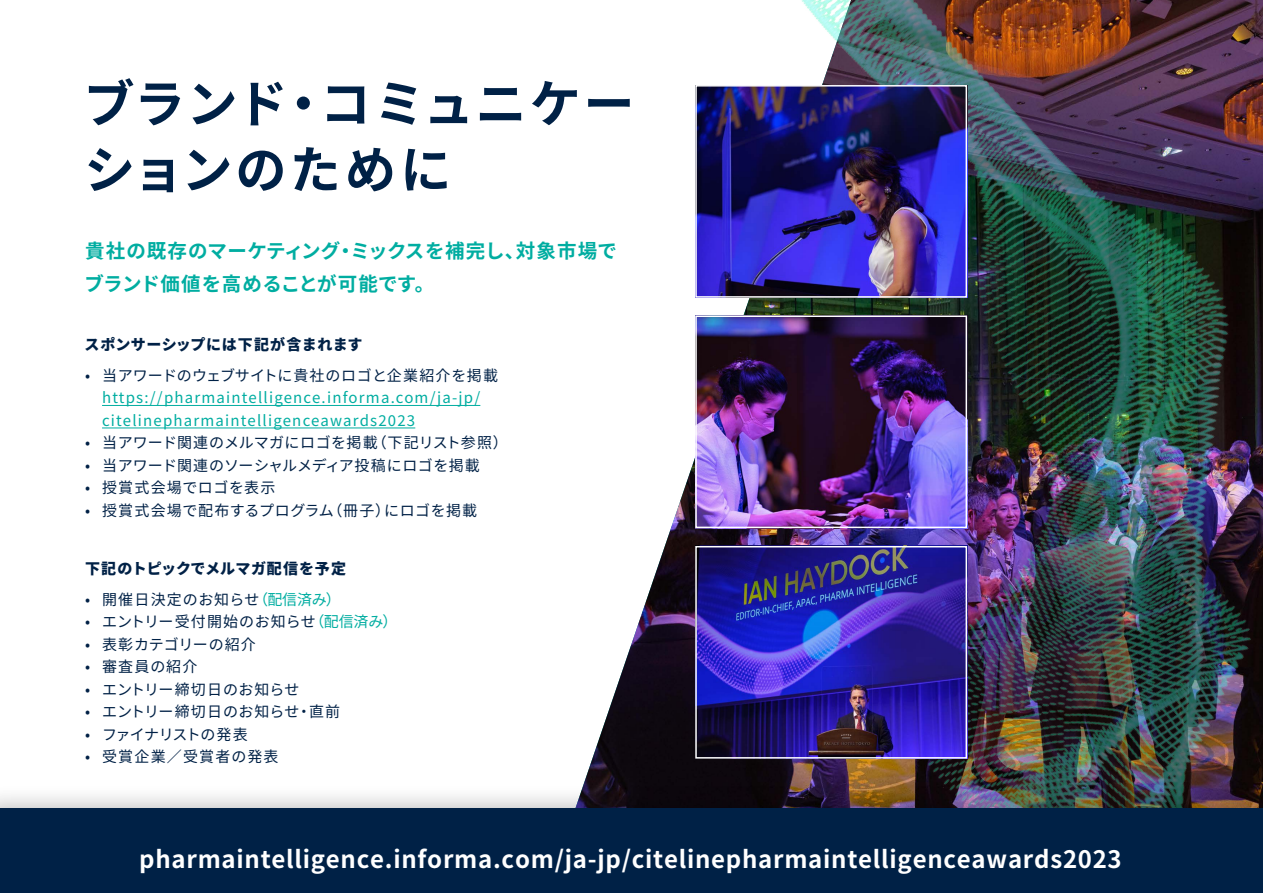
<style>
.page{position:relative;width:1263px;height:893px;background:#fff}
.page>*{position:absolute;margin:0;border:0;box-sizing:border-box;transform-origin:0 0}
.t1{font:700 51px/66px "Noto Sans JP";letter-spacing:.04em;color:#002146}
.t2{font:700 24px "Noto Sans CJ Kjp";letter-spacing:.03em;color:#fff}
.t3{font:700 19.5px/33px "Noto Sans JP";letter-spacing:.02em;color:#00ada1}
.t4{font:15px "Noto Sans JP";letter-spacing:.04em;color:#002146}
.t5{font:15px/22.5px "Noto Sans JP";letter-spacing:.08em;color:#00ada1}
.t6{font:900 15px "Noto Sans JP";letter-spacing:.03em;color:#002146}
.t7{font:15px "Noto Sans JP";letter-spacing:.015em;color:#002146}
.t8{font:15px "Noto Sans JP";letter-spacing:.01em;color:#002146}
.t9{font:15px "Noto Sans JP";letter-spacing:.005em;color:#002146}
.t10{font:15px "Noto Sans JP";letter-spacing:.02em;color:#002146}
.t11{font:15px "Noto Sans JP";letter-spacing:.065em;color:#002146}
.t12{font:15px "Noto Sans JP";letter-spacing:.08em;color:#002146}
.t13{font:15px "Noto Sans JP";letter-spacing:-.045em;color:#002146}
.s1{color:#00ada1}
</style>
<div class="page">
<img style="left:444px;top:0;width:819px;height:784px">
<img style="left:698px;top:88px;width:266px;height:207px">
<div style="left:695px;top:85px;width:272px;height:213px;border:2px solid #fff"></div>
<img style="left:698px;top:318px;width:266px;height:207px">
<div style="left:695px;top:315px;width:272px;height:213px;border:2px solid #fff"></div>
<img style="left:698px;top:549px;width:266px;height:207px">
<div style="left:695px;top:546px;width:272px;height:213px;border:2px solid #fff"></div>
<div style="left:0;top:784px;width:1263px;height:109px;background:#000;opacity:.3"></div>
<div style="left:0;top:808px;width:1263px;height:85px;background:#002146"></div>
<hr style="left:102px;top:405px;width:378px;height:1px;background:#00ada1">
<hr style="left:102px;top:428px;width:313px;height:1px;background:#00ada1">
<h1 class="t1" style="left:84px;top:72px;width:552px">ブランド・コミュニケーションのために</h1>
<h3 class="t3" style="left:84px;top:234px;width:534px">貴社の既存のマーケティング・ミックスを補完し、対象市場でブランド価値を高めることが可能です。</h3>
<p class="t6" style="left:84px;top:336px;width:279px">スポンサーシップには下記が含まれます</p>
<p class="t4" style="left:85px;top:367px;width:414px">• 当アワードのウェブサイトに貴社のロゴと企業紹介を掲載</p>
<p class="t5" style="left:102px;top:387px;width:380px">https://pharmaintelligence.informa.com/ja-jp/ citelinepharmaintelligenceawards2023</p>
<p class="t7" style="left:85px;top:434px;width:424px">• 当アワード関連のメルマガにロゴを掲載（下記リスト参照）</p>
<p class="t8" style="left:85px;top:457px;width:396px">• 当アワード関連のソーシャルメディア投稿にロゴを掲載</p>
<p class="t11" style="left:85px;top:479px;width:192px">• 授賞式会場でロゴを表示</p>
<p class="t4" style="left:85px;top:502px;width:394px">• 授賞式会場で配布するプログラム（冊子）にロゴを掲載</p>
<p class="t6" style="left:85px;top:560px;width:262px">下記のトピックでメルマガ配信を予定</p>
<p class="t4" style="left:85px;top:591px;width:257px">• 開催日決定のお知らせ<span class="s1">（配信済み）</span></p>
<p class="t9" style="left:85px;top:613px;width:314px">• エントリー受付開始のお知らせ<span class="s1">（配信済み）</span></p>
<p class="t4" style="left:85px;top:636px;width:172px">• 表彰カテゴリーの紹介</p>
<p class="t4" style="left:85px;top:658px;width:114px">• 審査員の紹介</p>
<p class="t10" style="left:85px;top:681px;width:216px">• エントリー締切日のお知らせ</p>
<p class="t4" style="left:85px;top:703px;width:257px">• エントリー締切日のお知らせ・直前</p>
<p class="t13" style="left:85px;top:726px;width:164px">• ファイナリストの発表</p>
<p class="t12" style="left:85px;top:748px;width:195px">• 受賞企業／受賞者の発表</p>
<h2 class="t2" style="left:139px;top:846px;width:984px">pharmaintelligence.informa.com/ja-jp/citelinepharmaintelligenceawards2023</h2>
</div>
